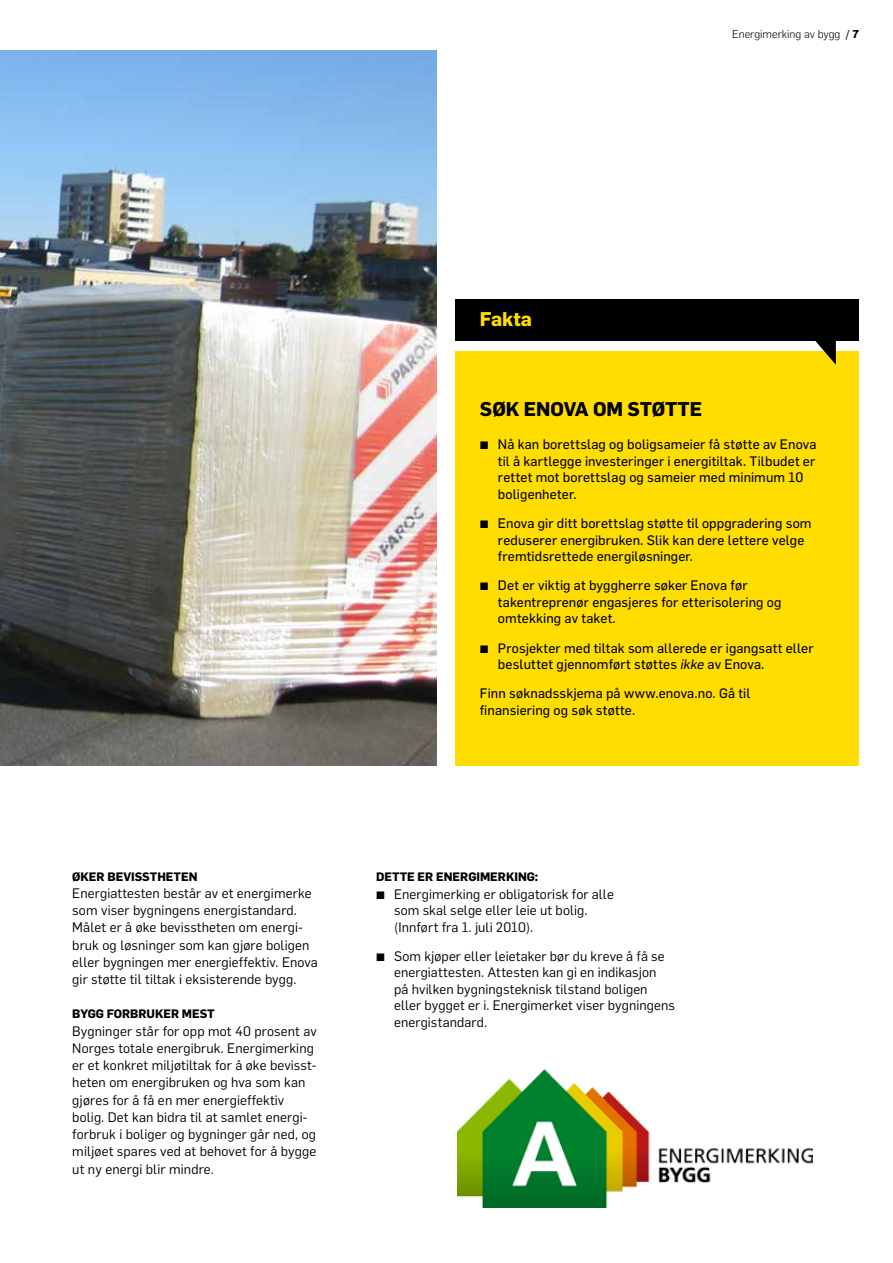
<style>
.page{position:relative;width:893px;height:1263px;background:#fff}
.page>*{position:absolute;margin:0;border:0;box-sizing:border-box;transform-origin:0 0}
.t1{font:700 19.5px "Flama";color:#000}
.t2{font:700 19.5px "Flama";letter-spacing:-.005em;color:#fd0}
.t3{font:13.5px/17.2px "Flama";letter-spacing:.01em;color:#000}
.t4{font:13.5px/16.5px "Flama Basic";letter-spacing:.01em;color:#000}
.t5{font:700 12px "Flama";color:#000}
.t6{font:300 11.25px "Flama";color:#000}
.s1{font-family:"Flama Basic";font-weight:400}
.s2{font-weight:700}
.s3{font-style:italic}
</style>
<div class="page">
<img style="left:0;top:51px;width:437px;height:714px">
<div style="left:455px;top:351px;width:404px;height:414px;background:#fd0"></div>
<div style="left:455px;top:299px;width:404px;height:41px;background:#000"></div>
<svg style="left:806px;top:340px;width:30px;height:25px"></svg>
<img style="left:457px;top:1070px;width:355px;height:137px">
<p class="t6" style="left:732px;top:26px;width:128px">Energimerking av bygg <span class="s1">/</span> <span class="s2">7</span></p>
<h1 class="t2" style="left:480px;top:305px;width:53px">Fakta</h1>
<h1 class="t1" style="left:480px;top:395px;width:224px">SØK ENOVA OM STØTTE</h1>
<p class="t4" style="left:498px;top:435px;width:320px;text-indent:-18px">▪ Nå kan borettslag og boligsameier få støtte av Enova til å kartlegge investeringer i energitiltak. Tilbudet er rettet mot borettslag og sameier med minimum 10 boligenheter.</p>
<p class="t4" style="left:498px;top:514px;width:315px;text-indent:-18px">▪ Enova gir ditt borettslag støtte til oppgradering som reduserer energibruken. Slik kan dere lettere velge fremtidsrettede energiløsninger.</p>
<p class="t4" style="left:498px;top:576px;width:285px;text-indent:-18px">▪ Det er viktig at byggherre søker Enova før takentreprenør engasjeres for etterisolering og omtekking av taket.</p>
<p class="t4" style="left:498px;top:639px;width:317px;text-indent:-18px">▪ Prosjekter med tiltak som allerede er igangsatt eller besluttet gjennomført støttes <span class="s3">ikke</span> av Enova.</p>
<p class="t4" style="left:480px;top:684px;width:272px">Finn søknadsskjema på www.enova.no. Gå til finansiering og søk støtte.</p>
<p class="t5" style="left:72px;top:868px;width:127px">ØKER BEVISSTHETEN</p>
<p class="t3" style="left:72px;top:884px;width:247px">Energiattesten består av et energimerke som viser bygningens energistandard.<br>Målet er å øke bevisstheten om energi&shy;bruk og løsninger som kan gjøre boligen eller bygningen mer energieffektiv. Enova gir støtte til tiltak i eksisterende bygg.</p>
<p class="t5" style="left:72px;top:1005px;width:144px">BYGG FORBRUKER MEST</p>
<p class="t3" style="left:72px;top:1021px;width:246px">Bygninger står for opp mot 40 prosent av Norges totale energibruk. Energimerking er et konkret miljøtiltak for å øke bevisst&shy;heten om energibruken og hva som kan gjøres for å få en mer energieffektiv bolig. Det kan bidra til at samlet energi&shy;forbruk i boliger og bygninger går ned, og miljøet spares ved at behovet for å bygge ut ny energi blir mindre.</p>
<p class="t5" style="left:376px;top:868px;width:164px">DETTE ER ENERGIMERKING:</p>
<p class="t3" style="left:394px;top:885px;width:221px;line-height:16.5px;text-indent:-18px">▪ Energimerking er obligatorisk for alle som skal selge eller leie ut bolig. (Innført fra 1. juli 2010).</p>
<p class="t3" style="left:394px;top:947px;width:282px;line-height:16.5px;text-indent:-18px">▪ Som kjøper eller leietaker bør du kreve å få se energiattesten. Attesten kan gi en indikasjon<br>på hvilken bygningsteknisk tilstand boligen eller bygget er i. Energimerket viser bygningens energistandard.</p>
</div>
